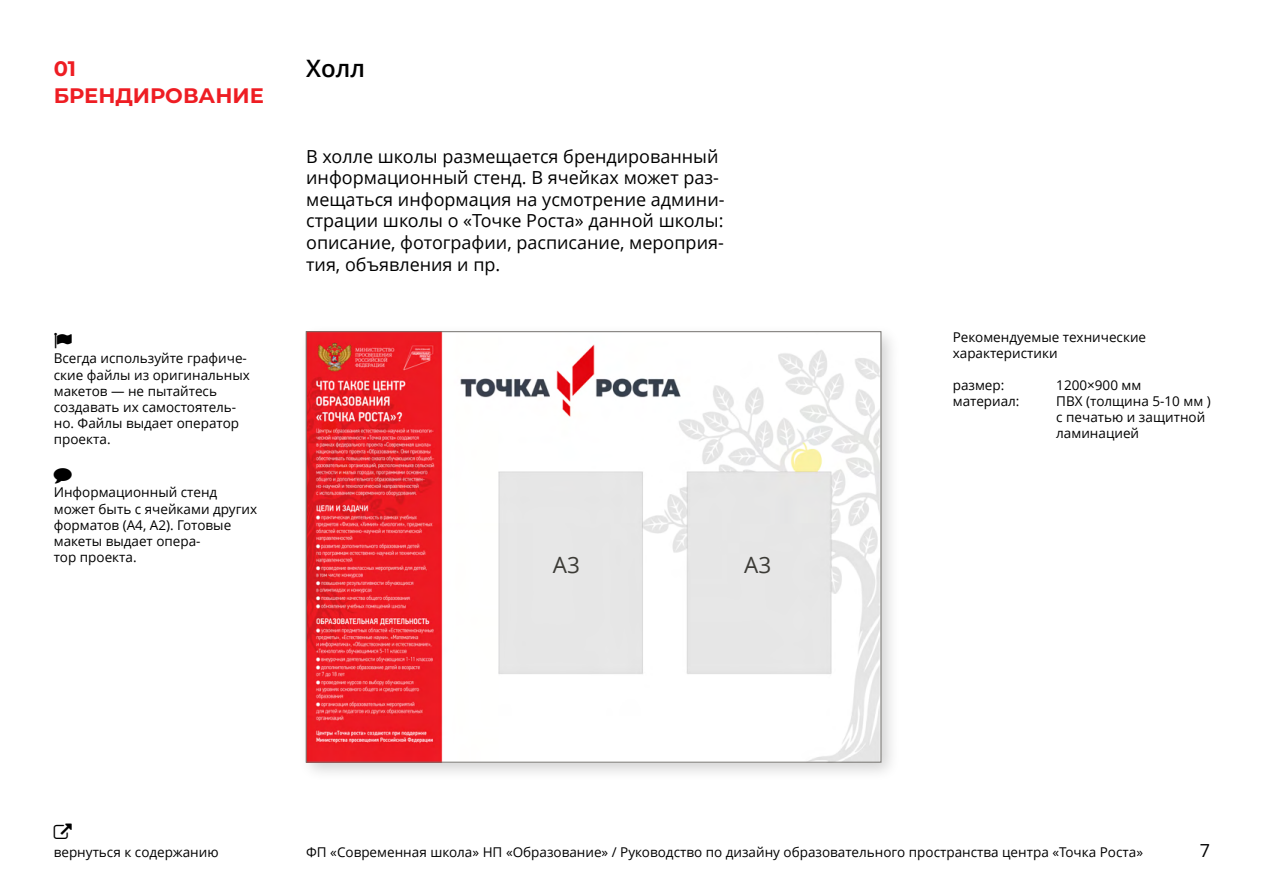
<style>
.page{position:relative;width:1263px;height:893px;background:#fff}
.page>*{position:absolute;margin:0;border:0;box-sizing:border-box;transform-origin:0 0}
.Заглавия_страниц{font:600 24px "Open Sans";color:#000}
.подписи1{font:22.5px "Open Sans";color:#3c3b36}
.t1{font:700 21px/27px "Montserrat";color:#ee1d23}
.Основной_текст{font:18px/21.6px "Open Sans";color:#000}
.подписи1-2{font:13.5px/16.2px "Open Sans";color:#000}
</style>
<div class="page">
<div style="left:298px;top:323px;width:603px;height:459px;background:#000;opacity:.18"></div>
<img style="left:308px;top:334px;width:571px;height:426px">
<h3 class="t1" style="left:54px;top:54px;width:212px">01<br>БРЕНДИРОВАНИЕ</h3>
<p class="подписи1-2" style="left:54px;top:350px;width:198px">Всегда используйте графиче&shy;ские файлы из оригинальных макетов — не пытайтесь создавать их самостоятель&shy;но. Файлы выдает оператор проекта.</p>
<p class="подписи1-2" style="left:54px;top:484px;width:205px">Информационный стенд может быть с ячейками других форматов (А4, А2). Готовые макеты выдает опера-<br>тор проекта.</p>
<p class="Заглавия_страниц" style="left:306px;top:51px;width:60px">Холл</p>
<p class="Основной_текст" style="left:306px;top:145px;width:420px">В холле школы размещается брендированный информационный стенд. В ячейках может раз&shy;мещаться информация на усмотрение админи&shy;страции школы о «Точке Роста» данной школы: описание, фотографии, расписание, мероприя&shy;тия, объявления и пр.</p>
<p class="подписи1" style="left:553px;top:549px;width:29px">А3</p>
<p class="подписи1" style="left:744px;top:549px;width:29px">А3</p>
<p class="подписи1-2" style="left:953px;top:329px;width:195px">Рекомендуемые технические характеристики</p>
<p class="подписи1-2" style="left:953px;top:376px;width:53px">размер:</p>
<p class="подписи1-2" style="left:1056px;top:376px;width:87px">1200×900 мм</p>
<p class="подписи1-2" style="left:953px;top:393px;width:68px">материал:</p>
<p class="подписи1-2" style="left:1056px;top:393px;width:156px">ПВХ (толщина 5-10 мм ) с печатью и защитной ламинацией</p>
<p class="подписи1-2" style="left:54px;top:843px;width:166px">вернуться к содержанию</p>
<p class="подписи1-2" style="left:306px;top:843px;width:838px">ФП «Современная школа» НП «Образование» / Руководство по дизайну образовательного пространства центра «Точка Роста»</p>
<h3 class="Основной_текст" style="left:1200px;top:839px;width:12px">7</h3>
</div>
